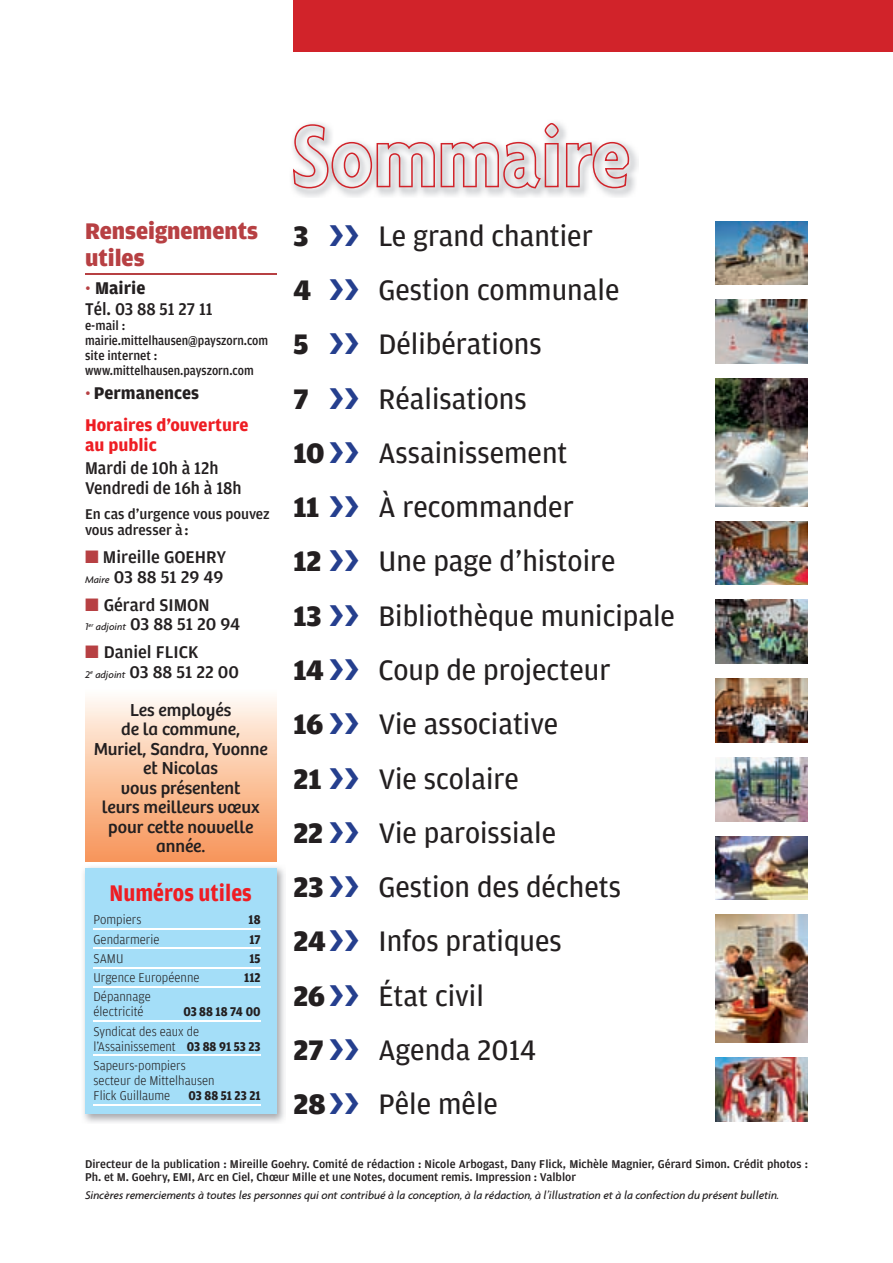
<style>
.page{position:relative;width:893px;height:1263px;background:#fff}
.page>*{position:absolute;margin:0;border:0;box-sizing:border-box;transform-origin:0 0}
.t1{font:30px "Amplitude";color:#231f20}
.t2{font:900 30px "Amplitude";color:#231f20}
.t3{font:900 24px/27px "Amplitude";color:#b74043}
.t4{font:700 24px "Amplitude";color:#ee1d23;scale:.9 1}
.t5{font:18px/19.5px "Bree";color:#231f20;text-align:center}
.t6{font:500 18px/19.5px "Amplitude";color:#231f20}
.t7{font:500 18px/21px "Amplitude";color:#231f20;scale:.95 1}
.t8{font:700 18px/32.2px "Amplitude";color:#ee1d23}
.t9{font:500 15px/16.5px "Amplitude";color:#231f20}
.t10{font:300 13.5px/15px "Amplitude";color:#231f20;scale:.95 1}
.t11{font:500 13.5px/15px "Amplitude";color:#231f20;scale:.95 1}
.t12{font:700 13.5px "Amplitude";color:#231f20;scale:.9 1}
.t13{font:500 12px/13.5px "Amplitude";color:#231f20}
.t14{font:italic 500 12px "Agenda";letter-spacing:-.01em;color:#231f20}
.s1{font-weight:300;color:#b74043}
.s2{font-weight:700}
.s3{color:#231f20}
.s4{color:#b74043}
.s5{font-family:"Agenda";font-style:italic;font-size:10.5px}
</style>
<div class="page">
<div style="left:85px;top:690px;width:191px;height:171px;background:linear-gradient(to bottom,#fffbf5,#f79355)"></div>
<div style="left:293px;top:0;width:600px;height:51px;background:#d1232a"></div>
<img style="left:291px;top:122px;width:347px;height:75px">
<svg style="left:293px;top:123px;width:336px;height:65px"></svg>
<hr style="left:85px;top:273px;width:191px;height:2px;background:#b74043">
<img style="left:716px;top:221px;width:92px;height:64px">
<img style="left:716px;top:300px;width:92px;height:64px">
<img style="left:716px;top:379px;width:92px;height:127px">
<img style="left:716px;top:521px;width:92px;height:64px">
<img style="left:716px;top:600px;width:92px;height:64px">
<img style="left:716px;top:679px;width:92px;height:63px">
<img style="left:716px;top:836px;width:92px;height:64px">
<img style="left:716px;top:915px;width:92px;height:127px">
<img style="left:716px;top:1057px;width:92px;height:64px">
<img style="left:716px;top:757px;width:92px;height:64px">
<img style="left:83px;top:867px;width:201px;height:256px">
<div style="left:85px;top:868px;width:191px;height:246px;background:#a4def8"></div>
<hr style="left:94px;top:928px;width:167px;height:1px;background:#fff">
<hr style="left:94px;top:948px;width:167px;height:1px;background:#fff">
<hr style="left:94px;top:967px;width:167px;height:1px;background:#fff">
<hr style="left:94px;top:986px;width:167px;height:1px;background:#fff">
<hr style="left:94px;top:1020px;width:167px;height:1px;background:#fff">
<hr style="left:94px;top:1055px;width:167px;height:1px;background:#fff">
<hr style="left:94px;top:1104px;width:167px;height:1px;background:#fff">
<p class="t3" style="left:85px;top:218px;width:175px">Renseignements utiles</p>
<p class="t7" style="left:85px;top:278px;width:136px"><span class="s1">•</span> <span class="s2">Mairie<br></span>Tél. 03 88 51 27 11</p>
<p class="t11" style="left:85px;top:318px;width:194px">e-mail : mairie.mittelhausen@payszorn.com site internet : www.mittelhausen.payszorn.com</p>
<p class="t8" style="left:85px;top:377px;width:165px"><span class="s1">•</span> <span class="s3">Permanences<br></span>Horaires d’ouverture</p>
<p class="t8" style="left:85px;top:429px;width:73px">au public</p>
<p class="t7" style="left:85px;top:459px;width:166px;line-height:19.5px">Mardi de 10h à 12h<br>Vendredi de 16h à 18h</p>
<p class="t9" style="left:85px;top:506px;width:186px">En cas d’urgence vous pouvez vous adresser à :</p>
<p class="t6" style="left:85px;top:548px;width:143px"><span class="s4">■</span> Mireille GOEHRY<br><span class="s5">Maire</span> 03 88 51 29 49</p>
<p class="t6" style="left:85px;top:595px;width:157px"><span class="s4">■</span> Gérard SIMON<br><span class="s5">1</span><sup>er</sup> <span class="s5">adjoint</span> 03 88 51 20 94</p>
<p class="t6" style="left:85px;top:643px;width:156px"><span class="s4">■</span> Daniel FLICK<br><span class="s5">2</span><sup>e</sup> <span class="s5">adjoint</span> 03 88 51 22 00</p>
<p class="t5" style="left:94px;top:700px;width:176px">Les employés<br>de la commune,<br>Muriel, Sandra, Yvonne et Nicolas<br>vous présentent<br>leurs meilleurs vœux pour cette nouvelle année.</p>
<p class="t4" style="left:110px;top:879px;width:160px">Numéros utiles</p>
<p class="t10" style="left:94px;top:912px;width:52px">Pompiers</p>
<p class="t12" style="left:249px;top:912px;width:15px">18</p>
<p class="t10" style="left:94px;top:932px;width:71px">Gendarmerie</p>
<p class="t12" style="left:249px;top:931px;width:14px">17</p>
<p class="t10" style="left:94px;top:951px;width:33px">SAMU</p>
<p class="t12" style="left:249px;top:951px;width:14px">15</p>
<p class="t10" style="left:94px;top:970px;width:113px">Urgence Européenne</p>
<p class="t12" style="left:244px;top:970px;width:20px">112</p>
<p class="t10" style="left:94px;top:989px;width:62px">Dépannage électricité</p>
<p class="t12" style="left:183px;top:1004px;width:87px">03 88 18 74 00</p>
<p class="t10" style="left:94px;top:1024px;width:177px">Syndicat des eaux de l’Assainissement <span class="s2">03 88 91 53 23</span></p>
<p class="t10" style="left:94px;top:1058px;width:129px">Sapeurs-pompiers secteur de Mittelhausen<br>Flick Guillaume</p>
<p class="t12" style="left:189px;top:1088px;width:81px">03 88 51 23 21</p>
<p class="t2" style="left:293px;top:219px;width:16px">3</p>
<p class="t1" style="left:378px;top:219px;width:216px">Le grand chantier</p>
<p class="t2" style="left:293px;top:273px;width:20px">4</p>
<p class="t1" style="left:378px;top:273px;width:242px">Gestion communale</p>
<p class="t2" style="left:293px;top:328px;width:17px">5</p>
<p class="t1" style="left:378px;top:328px;width:165px">Délibérations</p>
<p class="t2" style="left:293px;top:382px;width:17px">7</p>
<p class="t1" style="left:378px;top:382px;width:150px">Réalisations</p>
<p class="t2" style="left:293px;top:436px;width:33px">10</p>
<p class="t1" style="left:378px;top:436px;width:190px">Assainissement</p>
<p class="t2" style="left:293px;top:490px;width:27px">11</p>
<p class="t1" style="left:378px;top:490px;width:197px">À recommander</p>
<p class="t2" style="left:293px;top:545px;width:30px">12</p>
<p class="t1" style="left:378px;top:545px;width:239px">Une page d’histoire</p>
<p class="t2" style="left:293px;top:599px;width:30px">13</p>
<p class="t1" style="left:378px;top:599px;width:298px">Bibliothèque municipale</p>
<p class="t2" style="left:293px;top:653px;width:32px">14</p>
<p class="t1" style="left:378px;top:653px;width:234px">Coup de projecteur</p>
<p class="t2" style="left:293px;top:707px;width:32px">16</p>
<p class="t1" style="left:378px;top:707px;width:181px">Vie associative</p>
<p class="t2" style="left:293px;top:762px;width:29px">21</p>
<p class="t1" style="left:378px;top:762px;width:142px">Vie scolaire</p>
<p class="t2" style="left:293px;top:816px;width:31px">22</p>
<p class="t1" style="left:378px;top:816px;width:179px">Vie paroissiale</p>
<p class="t2" style="left:293px;top:870px;width:31px">23</p>
<p class="t1" style="left:378px;top:870px;width:244px">Gestion des déchets</p>
<p class="t2" style="left:293px;top:925px;width:34px">24</p>
<p class="t1" style="left:378px;top:925px;width:185px">Infos pratiques</p>
<p class="t2" style="left:293px;top:979px;width:33px">26</p>
<p class="t1" style="left:378px;top:979px;width:107px">État civil</p>
<p class="t2" style="left:293px;top:1033px;width:32px">27</p>
<p class="t1" style="left:378px;top:1033px;width:160px">Agenda 2014</p>
<p class="t2" style="left:293px;top:1087px;width:34px">28</p>
<p class="t1" style="left:378px;top:1087px;width:121px">Pêle mêle</p>
<p class="t13" style="left:85px;top:1157px;width:724px">Directeur de la publication : Mireille Goehry. Comité de rédaction : Nicole Arbogast, Dany Flick, Michèle Magnier, Gérard Simon. Crédit photos :<br>Ph. et M. Goehry, EMI, Arc en Ciel, Chœur Mille et une Notes, document remis. Impression : Valblor</p>
<p class="t14" style="left:85px;top:1188px;width:696px">Sincères remerciements à toutes les personnes qui ont contribué à la conception, à la rédaction, à l’illustration et à la confection du présent bulletin.</p>
</div>
